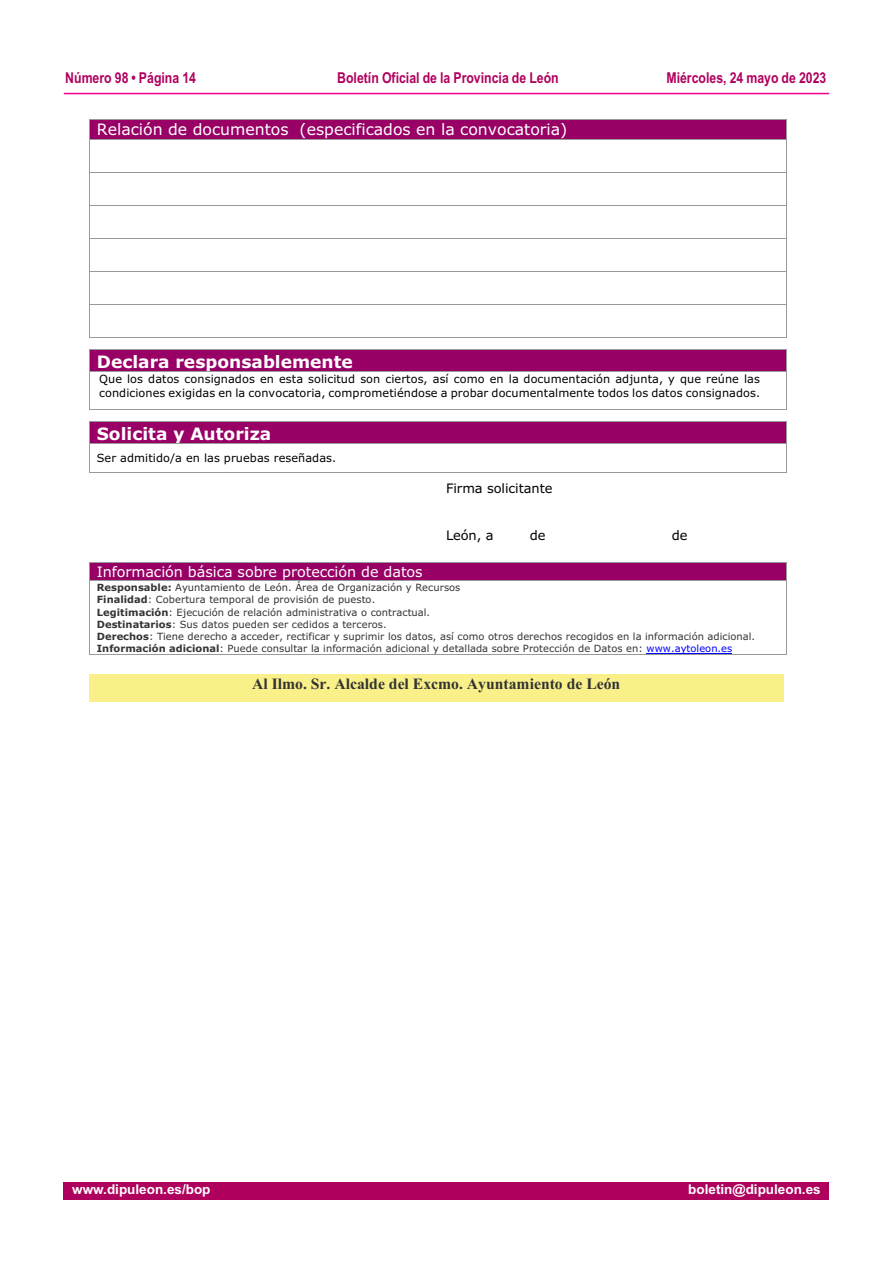
<style>
.page{position:relative;width:893px;height:1263px;background:#fff}
.page>*{position:absolute;margin:0;border:0;box-sizing:border-box;transform-origin:0 0}
.t1{font:700 17.1px "Verdana";color:#fff}
.t2{font:700 15.75px "Times New Roman";color:#333}
.t3{font:15.75px "Verdana";color:#fff}
.t4{font:700 15px "Arial Narrow";color:#b0005e}
.t5{font:14.4px "Verdana";letter-spacing:-.005em;color:#fff}
.t6{font:700 13.5px "Arial";color:#fff}
.t7{font:13.05px "Verdana";letter-spacing:-.005em;color:#000}
.t8{font:11.25px/13.6px "Verdana";letter-spacing:.005em;color:#000}
.t9{font:9.9px/12.1px "Verdana";letter-spacing:.005em;color:#333}
.s1{font-weight:700}
.s2{color:#00f}
</style>
<div class="page">
<hr style="left:64px;top:93px;width:765px;height:1px;background:#ed028c">
<div style="left:64px;top:1182px;width:765px;height:17px;background:#b0005e"></div>
<div style="left:90px;top:120px;width:696px;height:19px;background:#980065"></div>
<hr style="left:90px;top:119px;width:696px;height:1px;background:#999">
<svg style="left:89px;top:119px;width:1px;height:20px"></svg>
<hr style="left:90px;top:139px;width:696px;height:1px;background:#999">
<svg style="left:786px;top:119px;width:1px;height:20px"></svg>
<hr style="left:89px;top:139px;width:1px;height:33px;background:#999">
<hr style="left:786px;top:139px;width:1px;height:33px;background:#999">
<hr style="left:90px;top:172px;width:696px;height:1px;background:#999">
<hr style="left:89px;top:173px;width:1px;height:32px;background:#999">
<hr style="left:786px;top:173px;width:1px;height:32px;background:#999">
<hr style="left:90px;top:205px;width:696px;height:1px;background:#999">
<hr style="left:89px;top:206px;width:1px;height:32px;background:#999">
<hr style="left:786px;top:206px;width:1px;height:32px;background:#999">
<hr style="left:90px;top:238px;width:696px;height:1px;background:#999">
<hr style="left:89px;top:239px;width:1px;height:32px;background:#999">
<hr style="left:786px;top:239px;width:1px;height:32px;background:#999">
<hr style="left:90px;top:271px;width:696px;height:1px;background:#999">
<hr style="left:89px;top:272px;width:1px;height:32px;background:#999">
<hr style="left:786px;top:272px;width:1px;height:32px;background:#999">
<hr style="left:90px;top:304px;width:696px;height:1px;background:#999">
<hr style="left:89px;top:305px;width:1px;height:32px;background:#999">
<hr style="left:90px;top:337px;width:696px;height:1px;background:#999">
<hr style="left:786px;top:305px;width:1px;height:32px;background:#999">
<div style="left:90px;top:350px;width:696px;height:21px;background:#980065"></div>
<hr style="left:90px;top:349px;width:696px;height:1px;background:#999">
<svg style="left:89px;top:349px;width:1px;height:23px"></svg>
<hr style="left:90px;top:371px;width:696px;height:1px;background:#999">
<svg style="left:786px;top:349px;width:1px;height:23px"></svg>
<hr style="left:89px;top:372px;width:1px;height:38px;background:#999">
<hr style="left:90px;top:410px;width:696px;height:1px;background:#999">
<hr style="left:786px;top:372px;width:1px;height:38px;background:#999">
<div style="left:90px;top:422px;width:696px;height:21px;background:#980065"></div>
<hr style="left:90px;top:422px;width:696px;height:1px;background:#999">
<hr style="left:90px;top:443px;width:696px;height:1px;background:#999">
<svg style="left:89px;top:422px;width:1px;height:51px"></svg>
<hr style="left:90px;top:473px;width:696px;height:1px;background:#999">
<svg style="left:786px;top:422px;width:1px;height:51px"></svg>
<div style="left:90px;top:562px;width:696px;height:19px;background:#980065"></div>
<hr style="left:90px;top:562px;width:696px;height:1px;background:#999">
<hr style="left:646px;top:653px;width:86px;height:1px;background:#00f">
<svg style="left:89px;top:562px;width:1px;height:19px"></svg>
<hr style="left:90px;top:581px;width:696px;height:1px;background:#999">
<svg style="left:786px;top:562px;width:1px;height:19px"></svg>
<hr style="left:89px;top:581px;width:1px;height:73px;background:#999">
<hr style="left:90px;top:654px;width:696px;height:1px;background:#999">
<hr style="left:786px;top:581px;width:1px;height:73px;background:#999">
<div style="left:89px;top:674px;width:694px;height:27px;background:#f9f089"></div>
<h3 class="t4" style="left:65px;top:69px;width:132px">Número 98 • Página 14</h3>
<h3 class="t4" style="left:337px;top:69px;width:223px">Boletín Oficial de la Provincia de León</h3>
<h3 class="t4" style="left:666px;top:69px;width:162px">Miércoles, 24 mayo de 2023</h3>
<h2 class="t3" style="left:97px;top:119px;width:472px">Relación de documentos (especificados en la convocatoria)</h2>
<h1 class="t1" style="left:97px;top:349px;width:258px">Declara responsablemente</h1>
<p class="t8" style="left:99px;top:372px;width:662px">Que los datos consignados en esta solicitud son ciertos, así como en la documentación adjunta, y que reúne las condiciones exigidas en la convocatoria, comprometiéndose a probar documentalmente todos los datos consignados.</p>
<h1 class="t1" style="left:97px;top:421px;width:176px">Solicita y Autoriza</h1>
<p class="t8" style="left:97px;top:451px;width:241px">Ser admitido/a en las pruebas reseñadas.</p>
<h3 class="t7" style="left:446px;top:480px;width:108px">Firma solicitante</h3>
<h3 class="t7" style="left:446px;top:526px;width:49px">León, a</h3>
<h3 class="t7" style="left:530px;top:526px;width:17px">de</h3>
<h3 class="t7" style="left:672px;top:526px;width:17px">de</h3>
<h3 class="t5" style="left:97px;top:562px;width:327px">Información básica sobre protección de datos</h3>
<p class="t9" style="left:97px;top:581px;width:660px"><span class="s1">Responsable:</span> Ayuntamiento de León. Área de Organización y Recursos<br><span class="s1">Finalidad</span>: Cobertura temporal de provisión de puesto.<br><span class="s1">Legitimación</span>: Ejecución de relación administrativa o contractual.<br><span class="s1">Destinatarios</span>: Sus datos pueden ser cedidos a terceros.<br><span class="s1">Derechos</span>: Tiene derecho a acceder, rectificar y suprimir los datos, así como otros derechos recogidos en la información adicional.<br><span class="s1">Información adicional</span>: Puede consultar la información adicional y detallada sobre Protección de Datos en: <span class="s2">www.aytoleon.es</span></p>
<h2 class="t2" style="left:252px;top:672px;width:373px">!"#$"%&amp;'#()'#!"*+",-#,-"#./*%&amp;'#!0123+%4-23&amp;#,-#5-62#</h2>
<h3 class="t6" style="left:72px;top:1181px;width:140px">www.dipuleon.es/bop</h3>
<h3 class="t6" style="left:688px;top:1181px;width:134px">boletin@dipuleon.es</h3>
</div>
